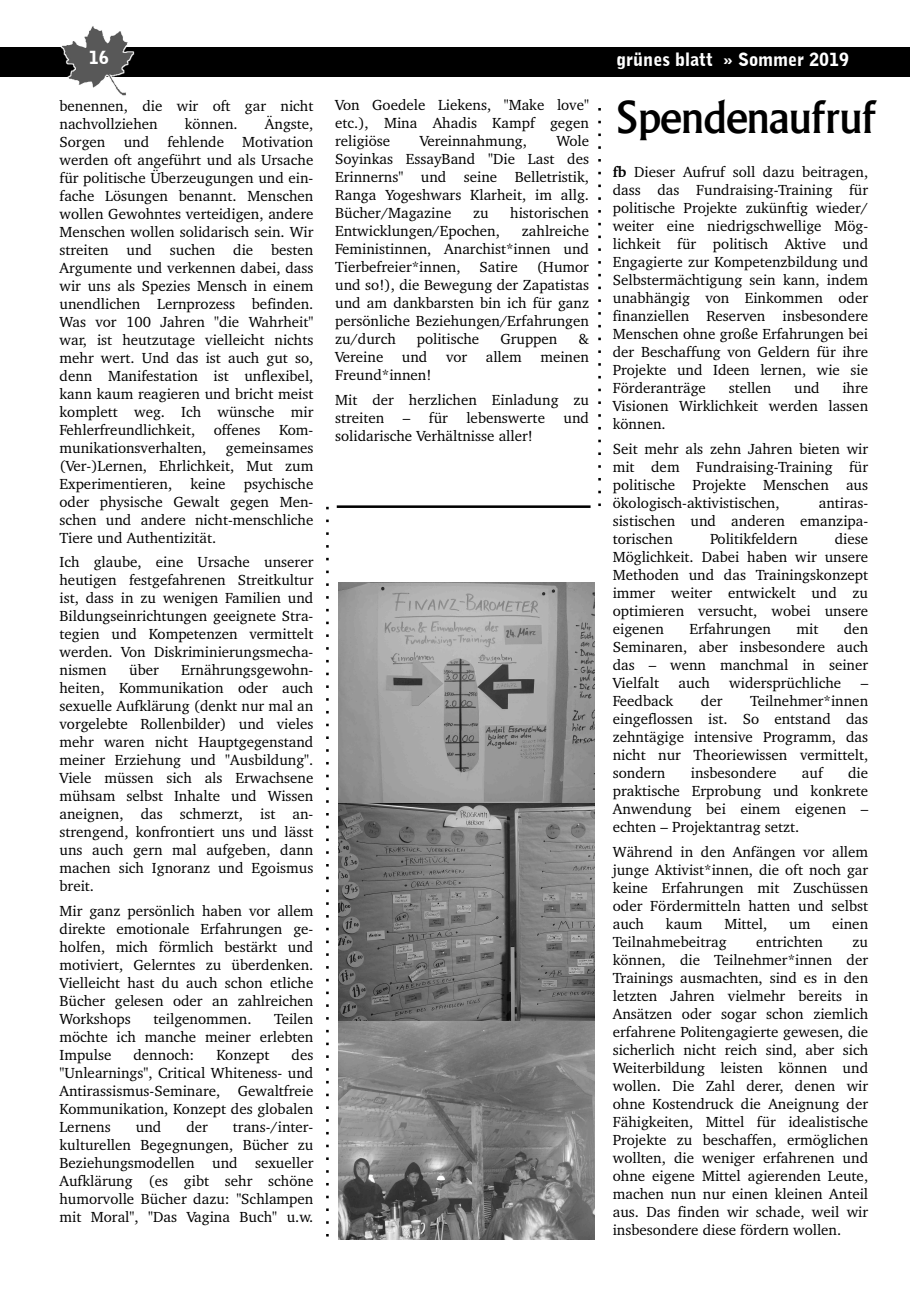
<style>
.page{position:relative;width:910px;height:1297px;background:#fff}
.page>*{position:absolute;margin:0;border:0;box-sizing:border-box;transform-origin:0 0}
.t1{font:500 42px "A028";color:#000}
.t2{font:900 18px "Bell Gothic BT";color:#fff}
.t3{font:15px/18px "Charter BT";color:#000;text-align:justify}
.s1{font-weight:700}
</style>
<div class="page">
<div style="left:0;top:47px;width:910px;height:30px;background:#000"></div>
<img style="left:60px;top:26px;width:75px;height:70px">
<svg style="left:326px;top:506px;width:3px;height:730px"></svg>
<img style="left:338px;top:802px;width:257px;height:437px">
<hr style="left:338px;top:505px;width:251px;height:3px;background:#000">
<svg style="left:598px;top:108px;width:3px;height:398px"></svg>
<img style="left:338px;top:583px;width:257px;height:219px">
<p class="t2" style="left:89px;top:46px;width:22px">16</p>
<p class="t2" style="left:616px;top:49px;width:235px">grünes blatt » Sommer 2019</p>
<p class="t3" style="left:60px;top:98px;width:255px">benennen, die wir oft gar nicht nachvollziehen</p>
<p class="t3" style="left:60px;top:116px;width:255px;text-indent:205px">Ängste, Sorgen und fehlende Motivation werden oft angeführt und als Ursache für politische Überzeugungen und ein&shy;fache Lösungen benannt. Menschen wollen Gewohntes verteidigen, andere Menschen wollen solidarisch sein. Wir streiten und suchen die besten Argumente und verkennen dabei, dass wir uns als Spezies Mensch in einem unendlichen Lernprozess befinden.<br>Was vor 100 Jahren "die Wahrheit" war, ist heutzutage vielleicht nichts mehr wert. Und das ist auch gut so, denn Manifestation ist unflexibel, kann kaum reagieren und bricht meist komplett weg. Ich wünsche mir Fehlerfreundlichkeit, offenes Kom&shy;munikationsverhalten,</p>
<p class="t3" style="left:185px;top:116px;width:54px">können.</p>
<p class="t3" style="left:60px;top:440px;width:255px;text-indent:166px">gemeinsames (Ver-)Lernen, Ehrlichkeit, Mut zum Experimentieren, keine psychische oder physische Gewalt gegen Men&shy;schen und andere nicht-menschliche Tiere und Authentizität.</p>
<p class="t3" style="left:60px;top:554px;width:255px">Ich glaube, eine Ursache unserer heutigen festgefahrenen Streitkultur ist, dass in zu wenigen Familien und Bildungseinrichtungen geeignete Stra&shy;tegien und Kompetenzen vermittelt werden. Von Diskriminierungsmecha&shy;nismen</p>
<p class="t3" style="left:60px;top:662px;width:255px;text-indent:122px">Ernährungsgewohn&shy;heiten, Kommunikation oder auch sexuelle Aufklärung (denkt nur mal an vorgelebte Rollenbilder) und vieles mehr waren nicht Hauptgegenstand meiner Erziehung und "Ausbildung".<br>Viele müssen sich als Erwachsene mühsam selbst Inhalte und Wissen aneignen, das schmerzt, ist an&shy;strengend, konfrontiert uns und lässt uns auch gern mal aufgeben, dann machen sich Ignoranz und Egoismus breit.</p>
<p class="t3" style="left:60px;top:903px;width:255px">Mir ganz persönlich haben vor allem direkte emotionale Erfahrungen ge&shy;holfen, mich förmlich bestärkt und motiviert, Gelerntes zu überdenken.<br>Vielleicht hast du auch schon etliche Bücher gelesen oder an zahlreichen Workshops</p>
<p class="t3" style="left:129px;top:662px;width:31px">über</p>
<p class="t3" style="left:60px;top:1011px;width:255px;text-indent:215px">Teilen möchte ich manche meiner erlebten Impulse</p>
<p class="t3" style="left:154px;top:1011px;width:99px">teilgenommen.</p>
<p class="t3" style="left:60px;top:1047px;width:255px;text-indent:232px">des "Unlearnings", Critical Whiteness- und Antirassismus-Seminare, Gewaltfreie Kommunikation, Konzept des globalen Lernens</p>
<p class="t3" style="left:133px;top:1047px;width:62px">dennoch:</p>
<p class="t3" style="left:216px;top:1047px;width:55px">Konzept</p>
<p class="t3" style="left:136px;top:1119px;width:27px">und</p>
<p class="t3" style="left:186px;top:1119px;width:23px">der</p>
<p class="t3" style="left:60px;top:1119px;width:255px;text-indent:173px">trans-/inter&shy;kulturellen Begegnungen, Bücher zu Beziehungsmodellen und sexueller Aufklärung (es gibt sehr schöne humorvolle Bücher dazu: "Schlampen mit Moral", "Das Vagina Buch" u.w.</p>
<p class="t3" style="left:335px;top:98px;width:255px">Von Goedele Liekens, "Make love" etc.), Mina Ahadis Kampf gegen religiöse</p>
<p class="t3" style="left:335px;top:134px;width:255px;text-indent:221px">Wole Soyinkas EssayBand "Die Last des Erinnerns" und seine Belletristik, Ranga Yogeshwars Klarheit, im allg.<br>Bücher/Magazine</p>
<p class="t3" style="left:420px;top:134px;width:109px">Vereinnahmung,</p>
<p class="t3" style="left:473px;top:206px;width:17px">zu</p>
<p class="t3" style="left:510px;top:206px;width:80px">historischen</p>
<p class="t3" style="left:335px;top:224px;width:166px">Entwicklungen/Epochen,</p>
<p class="t3" style="left:335px;top:224px;width:255px;text-indent:187px">zahlreiche Feministinnen, Anarchist*innen und Tierbefreier*innen,</p>
<p class="t3" style="left:335px;top:260px;width:255px;text-indent:202px">(Humor und so!), die Bewegung der Zapatistas und am dankbarsten bin ich für ganz persönliche Beziehungen/Erfahrungen zu/durch</p>
<p class="t3" style="left:479px;top:260px;width:40px">Satire</p>
<p class="t3" style="left:417px;top:332px;width:64px">politische</p>
<p class="t3" style="left:500px;top:332px;width:59px">Gruppen</p>
<p class="t3" style="left:335px;top:332px;width:255px;text-indent:243px">&amp; Vereine und vor allem meinen Freund*innen!</p>
<p class="t3" style="left:335px;top:392px;width:255px">Mit der herzlichen Einladung zu streiten – für lebenswerte und solidarische Verhältnisse aller!</p>
<h1 class="t1" style="left:616px;top:89px;width:260px">Spendenaufruf</h1>
<p class="t3" style="left:613px;top:164px;width:257px"><span class="s1">fb</span> Dieser Aufruf soll dazu beitragen, dass das Fundraising-Training für politische Projekte zukünftig wieder/ weiter eine niedrigschwellige Mög&shy;lichkeit für politisch Aktive und Engagierte zur Kompetenzbildung und Selbstermächtigung sein kann, indem unabhängig von Einkommen oder finanziellen Reserven insbesondere Menschen ohne große Erfahrungen bei der Beschaffung von Geldern für ihre Projekte und Ideen lernen, wie sie Förderanträge</p>
<p class="t3" style="left:613px;top:380px;width:257px;text-indent:230px">ihre Visionen Wirklichkeit werden lassen können.</p>
<p class="t3" style="left:613px;top:441px;width:257px">Seit mehr als zehn Jahren bieten wir mit dem Fundraising-Training für politische Projekte Menschen aus ökologisch-aktivistischen,</p>
<p class="t3" style="left:729px;top:380px;width:44px">stellen</p>
<p class="t3" style="left:794px;top:380px;width:27px">und</p>
<p class="t3" style="left:613px;top:495px;width:257px;text-indent:206px">antiras&shy;sistischen und anderen emanzipa&shy;torischen</p>
<p class="t3" style="left:710px;top:531px;width:89px">Politikfeldern</p>
<p class="t3" style="left:613px;top:531px;width:257px;text-indent:222px">diese Möglichkeit. Dabei haben wir unsere Methoden und das Trainingskonzept immer weiter entwickelt und zu optimieren versucht, wobei unsere eigenen</p>
<p class="t3" style="left:689px;top:621px;width:83px">Erfahrungen</p>
<p class="t3" style="left:797px;top:621px;width:23px">mit</p>
<p class="t3" style="left:613px;top:621px;width:257px;text-indent:231px">den Seminaren, aber insbesondere auch das – wenn manchmal in seiner Vielfalt</p>
<p class="t3" style="left:678px;top:675px;width:33px">auch</p>
<p class="t3" style="left:729px;top:675px;width:113px">widersprüchliche</p>
<p class="t3" style="left:861px;top:675px;width:9px">–</p>
<p class="t3" style="left:613px;top:693px;width:62px">Feedback</p>
<p class="t3" style="left:701px;top:693px;width:23px">der</p>
<p class="t3" style="left:613px;top:693px;width:257px;text-indent:137px">Teilnehmer*innen eingeflossen ist. So entstand das zehntägige intensive Programm, das nicht nur Theoriewissen vermittelt, sondern</p>
<p class="t3" style="left:691px;top:765px;width:87px">insbesondere</p>
<p class="t3" style="left:802px;top:765px;width:22px">auf</p>
<p class="t3" style="left:613px;top:765px;width:257px;text-indent:235px">die praktische Erprobung und konkrete Anwendung bei einem eigenen – echten – Projektantrag setzt.</p>
<p class="t3" style="left:613px;top:844px;width:257px">Während in den Anfängen vor allem junge Aktivist*innen, die oft noch gar keine Erfahrungen mit Zuschüssen oder Fördermitteln hatten und selbst auch</p>
<p class="t3" style="left:666px;top:916px;width:38px">kaum</p>
<p class="t3" style="left:724px;top:916px;width:44px">Mittel,</p>
<p class="t3" style="left:789px;top:916px;width:23px">um</p>
<p class="t3" style="left:832px;top:916px;width:37px">einen</p>
<p class="t3" style="left:613px;top:934px;width:115px">Teilnahmebeitrag</p>
<p class="t3" style="left:756px;top:934px;width:68px">entrichten</p>
<p class="t3" style="left:613px;top:934px;width:257px;text-indent:240px">zu können, die Teilnehmer*innen der Trainings ausmachten, sind es in den letzten Jahren vielmehr bereits in Ansätzen oder sogar schon ziemlich erfahrene Politengagierte gewesen, die sicherlich nicht reich sind, aber sich Weiterbildung leisten können und wollen. Die Zahl derer, denen wir ohne Kostendruck die Aneignung der Fähigkeiten, Mittel für idealistische Projekte zu beschaffen, ermöglichen wollten, die weniger erfahrenen und ohne eigene Mittel agierenden Leute, machen nun nur einen kleinen Anteil aus. Das finden wir schade, weil wir insbesondere diese fördern wollen.</p>
</div>
